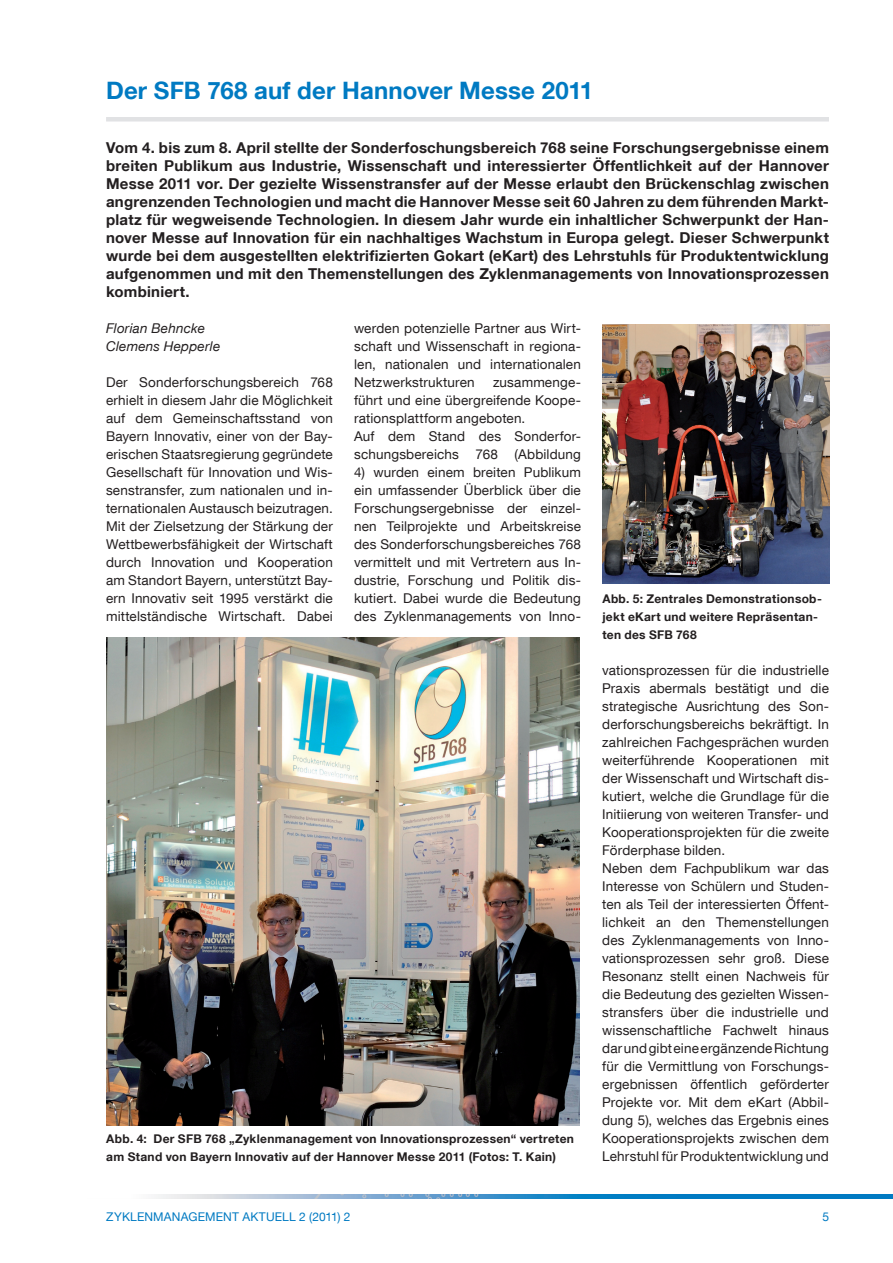
<style>
.page{position:relative;width:893px;height:1263px;background:#fff}
.page>*{position:absolute;margin:0;border:0;box-sizing:border-box;transform-origin:0 0}
.t1{font:700 24px "TUM Neue Helvetica";letter-spacing:.005em;color:#007ac2}
.t2{font:700 15px/18px "TUM Neue Helvetica";letter-spacing:.015em;color:#231f20;text-align:justify}
.t3{font:13.5px/18px "TUM Neue Helvetica";letter-spacing:.01em;color:#231f20;text-align:justify}
.t4{font:italic 13.5px/18px "TUM Neue Helvetica";letter-spacing:.015em;color:#231f20}
.t5{font:700 12px/18px "TUM Neue Helvetica";letter-spacing:.025em;color:#231f20}
.t6{font:12px "TUM Neue Helvetica";color:#007ac2}
</style>
<div class="page">
<div style="left:106px;top:117px;width:723px;height:5px;background:#e1e2e4"></div>
<img style="left:106px;top:637px;width:474px;height:488px">
<img style="left:602px;top:324px;width:227px;height:259px">
<img style="left:154px;top:1194px;width:739px;height:5px">
<h1 class="t1" style="left:106px;top:75px;width:489px">Der SFB 768 auf der Hannover Messe 2011</h1>
<p class="t2" style="left:106px;top:138px;width:724px">Vom 4. bis zum 8. April stellte der Sonderfoschungsbereich 768 seine Forschungsergebnisse einem breiten Publikum aus Industrie, Wissenschaft und interessierter Öffentlichkeit auf der Hannover Messe 2011 vor. Der gezielte Wissenstransfer auf der Messe erlaubt den Brückenschlag zwischen angrenzenden Technologien und macht die Hannover Messe seit 60 Jahren zu dem führenden Markt&shy;platz für wegweisende Technologien. In diesem Jahr wurde ein inhaltlicher Schwerpunkt der Han&shy;nover Messe auf Innovation für ein nachhaltiges Wachstum in Europa gelegt. Dieser Schwerpunkt wurde bei dem ausgestellten elektrifizierten Gokart (eKart) des Lehrstuhls für Produktentwicklung aufgenommen und mit den Themenstellungen des Zyklenmanagements von Innovationsprozessen kombiniert.</p>
<p class="t4" style="left:106px;top:319px;width:116px">Florian Behncke<br>Clemens Hepperle</p>
<p class="t3" style="left:106px;top:373px;width:228px">Der Sonderforschungsbereich 768 erhielt in diesem Jahr die Möglichkeit auf dem Gemeinschaftsstand von Bayern Innovativ, einer von der Bay&shy;erischen Staatsregierung gegründete Gesellschaft für Innovation und Wis&shy;senstransfer, zum nationalen und in&shy;ternationalen Austausch beizutragen.<br>Mit der Zielsetzung der Stärkung der Wettbewerbsfähigkeit der Wirtschaft durch Innovation und Kooperation am Standort Bayern, unterstützt Bay&shy;ern Innovativ seit 1995 verstärkt die mittelständische Wirtschaft. Dabei</p>
<p class="t3" style="left:354px;top:319px;width:228px">werden potenzielle Partner aus Wirt&shy;schaft und Wissenschaft in regiona&shy;len, nationalen und internationalen Netzwerkstrukturen</p>
<p class="t3" style="left:354px;top:373px;width:228px;text-align:left;text-indent:139px">zusammenge&shy;führt und eine übergreifende Koope&shy;rationsplattform angeboten.<br>Auf dem Stand des Sonderfor&shy;schungsbereichs 768 (Abbildung</p>
<p class="t3" style="left:354px;top:463px;width:228px">4) wurden einem breiten Publikum ein umfassender Überblick über die Forschungsergebnisse der einzel&shy;nen Teilprojekte und Arbeitskreise des Sonderforschungsbereiches 768 vermittelt und mit Vertretern aus In&shy;dustrie, Forschung und Politik dis&shy;kutiert. Dabei wurde die Bedeutung des Zyklenmanagements von Inno-</p>
<p class="t5" style="left:106px;top:1129px;width:469px">Abb. 4: Der SFB 768 „Zyklenmanagement von Innovationsprozessen“ vertreten am Stand von Bayern Innovativ auf der Hannover Messe 2011 (Fotos: T. Kain)</p>
<p class="t5" style="left:602px;top:589px;width:221px">Abb. 5: Zentrales Demonstrationsob&shy;jekt eKart und weitere Repräsentan&shy;ten des SFB 768</p>
<p class="t3" style="left:602px;top:661px;width:228px;text-align:left">vationsprozessen für die industrielle Praxis abermals bestätigt und die strategische Ausrichtung des Son&shy;derforschungsbereichs bekräftigt. In zahlreichen Fachgesprächen wurden weiterführende Kooperationen mit der Wissenschaft und Wirtschaft dis&shy;kutiert, welche die Grundlage für die Initiierung von weiteren Transfer- und Kooperationsprojekten für die zweite Förderphase bilden.<br>Neben dem Fachpublikum war das Interesse von Schülern und Studen&shy;ten als Teil der interessierten Öffent&shy;lichkeit an den Themenstellungen des Zyklenmanagements von Inno&shy;vationsprozessen sehr groß. Diese Resonanz stellt einen Nachweis für die Bedeutung des gezielten Wissen&shy;stransfers über die industrielle und wissenschaftliche Fachwelt hinaus dar und gibt eine ergänzende Richtung für die Vermittlung von Forschungs&shy;ergebnissen öffentlich geförderter Projekte vor. Mit dem eKart (Abbil&shy;dung 5), welches das Ergebnis eines Kooperationsprojekts zwischen dem Lehrstuhl für Produktentwicklung und</p>
<p class="t6" style="left:106px;top:1209px;width:25px">Zyklenmanagement</p>
<p class="t6" style="left:242px;top:1209px;width:9px">aktuell</p>
<p class="t6" style="left:299px;top:1209px;width:53px">2 (2011) 2</p>
<p class="t6" style="left:822px;top:1209px;width:8px">5</p>
</div>
